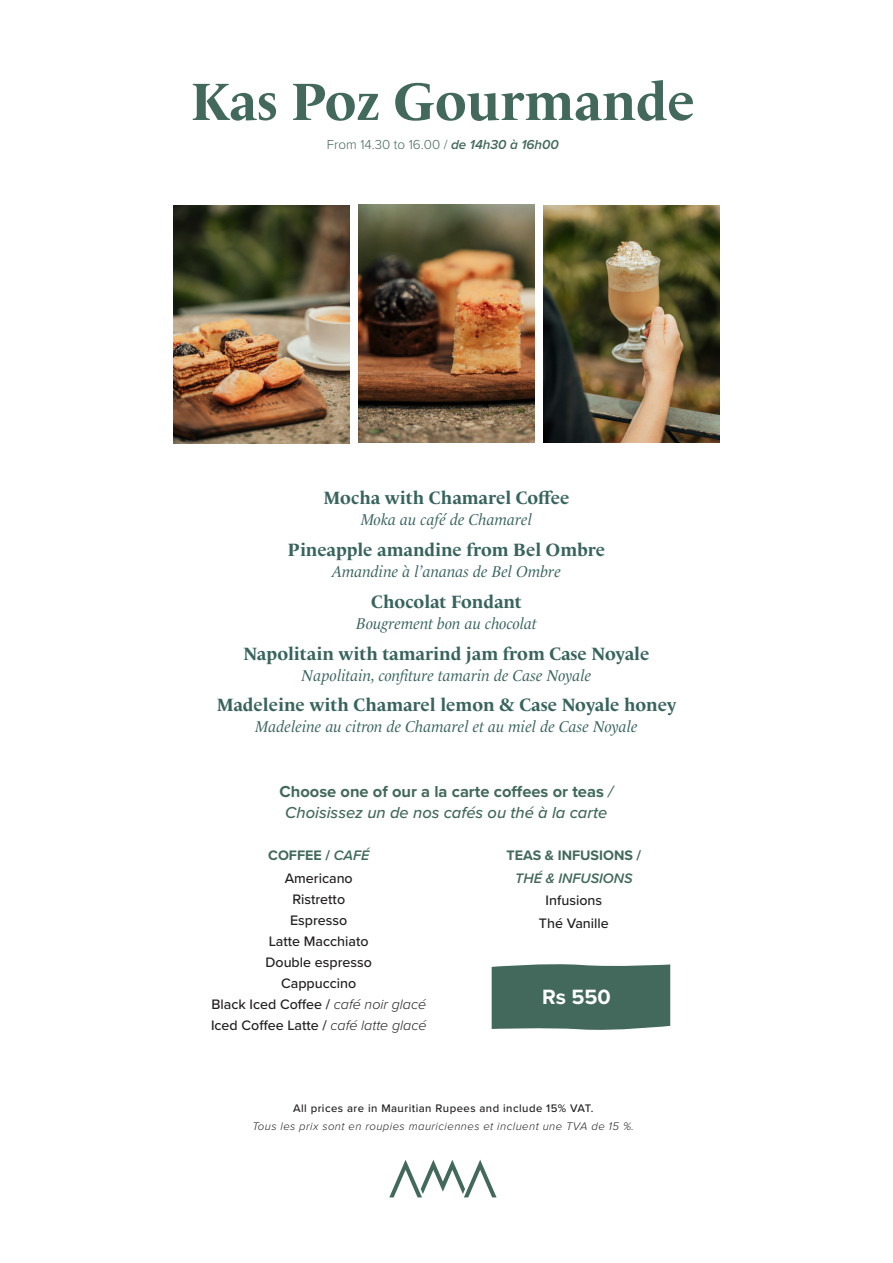
<style>
.page{position:relative;width:893px;height:1263px;background:#fff}
.page>*{position:absolute;margin:0;border:0;box-sizing:border-box;transform-origin:0 0}
.t1{font:700 53.4px "Le Monde Livre Std";color:#42695b}
.t2{font:700 21.45px "Proxima Nova";color:#fff}
.t3{font:700 18.15px "Le Monde Livre Cla Std";color:#38645d}
.t4{font:italic 500 16.5px/21px "Proxima Nova";color:#42695b;text-align:center}
.t5{font:italic 15.9px "Le Monde Livre Std";color:#38645d}
.t6{font:500 14.25px "Proxima Nova";color:#231f20}
.t7{font:700 14.25px/22.6px "Proxima Nova";color:#42695b;text-align:center}
.t8{font:300 13.5px "Proxima Nova";color:#42695b}
.t9{font:italic 300 11.4px "Proxima Nova";letter-spacing:.04em;color:#231f20}
.t10{font:500 11.4px "Proxima Nova";letter-spacing:.04em;color:#231f20}
.s1{font-weight:600;font-style:italic}
.s2{font-weight:700;font-style:normal}
.s3{font-weight:300;font-style:italic}
</style>
<div class="page">
<svg style="left:389px;top:1160px;width:108px;height:37px"></svg>
<div style="left:492px;top:964px;width:178px;height:66px;background:#42695b"></div>
<img style="left:544px;top:205px;width:175px;height:238px">
<img style="left:173px;top:205px;width:176px;height:238px">
<img style="left:358px;top:205px;width:177px;height:238px">
<p class="t1" style="left:191px;top:70px;width:505px">Kas Poz Gourmande</p>
<p class="t8" style="left:327px;top:135px;width:233px">From 14.30 to 16.00 / <span class="s1">de 14h30 à 16h00</span></p>
<p class="t3" style="left:324px;top:487px;width:247px">Mocha with Chamarel Coffee</p>
<p class="t5" style="left:361px;top:510px;width:173px">Moka au café de Chamarel</p>
<p class="t3" style="left:288px;top:539px;width:319px">Pineapple amandine from Bel Ombre</p>
<p class="t5" style="left:332px;top:562px;width:230px">Amandine à l’ananas de Bel Ombre</p>
<p class="t3" style="left:371px;top:591px;width:152px">Chocolat Fondant</p>
<p class="t5" style="left:356px;top:614px;width:182px">Bougrement bon au chocolat</p>
<p class="t3" style="left:244px;top:643px;width:407px">Napolitain with tamarind jam from Case Noyale</p>
<p class="t5" style="left:302px;top:666px;width:291px">Napolitain, confiture tamarin de Case Noyale</p>
<p class="t3" style="left:217px;top:694px;width:461px">Madeleine with Chamarel lemon &amp; Case Noyale honey</p>
<p class="t5" style="left:255px;top:717px;width:384px">Madeleine au citron de Chamarel et au miel de Case Noyale</p>
<p class="t4" style="left:279px;top:780px;width:335px"><span class="s2">Choose one of our a la carte coffees or teas</span> /<br>Choisissez un de nos cafés ou thé à la carte</p>
<p class="t7" style="left:268px;top:844px;width:103px">COFFEE / <span class="s1">CAFÉ</span></p>
<p class="t6" style="left:285px;top:867px;width:70px">Americano</p>
<p class="t6" style="left:292px;top:888px;width:54px">Ristretto</p>
<p class="t6" style="left:290px;top:909px;width:59px">Espresso</p>
<p class="t6" style="left:269px;top:930px;width:101px">Latte Macchiato</p>
<p class="t6" style="left:265px;top:951px;width:108px">Double espresso</p>
<p class="t6" style="left:281px;top:972px;width:77px">Cappuccino</p>
<p class="t6" style="left:211px;top:993px;width:216px">Black Iced Coffee / <span class="s3">café noir glacé</span></p>
<p class="t6" style="left:211px;top:1014px;width:217px">Iced Coffee Latte / <span class="s3">café latte glacé</span></p>
<p class="t7" style="left:506px;top:844px;width:136px">TEAS &amp; INFUSIONS /<br><span class="s1">THÉ &amp; INFUSIONS</span></p>
<p class="t6" style="left:546px;top:890px;width:58px">Infusions</p>
<p class="t6" style="left:539px;top:913px;width:71px">Thé Vanille</p>
<p class="t2" style="left:542px;top:981px;width:70px">Rs 550</p>
<p class="t10" style="left:293px;top:1099px;width:302px">All prices are in Mauritian Rupees and include 15% VAT.</p>
<p class="t9" style="left:252px;top:1117px;width:383px">Tous les prix sont en roupies mauriciennes et incluent une TVA de 15 %.</p>
</div>
